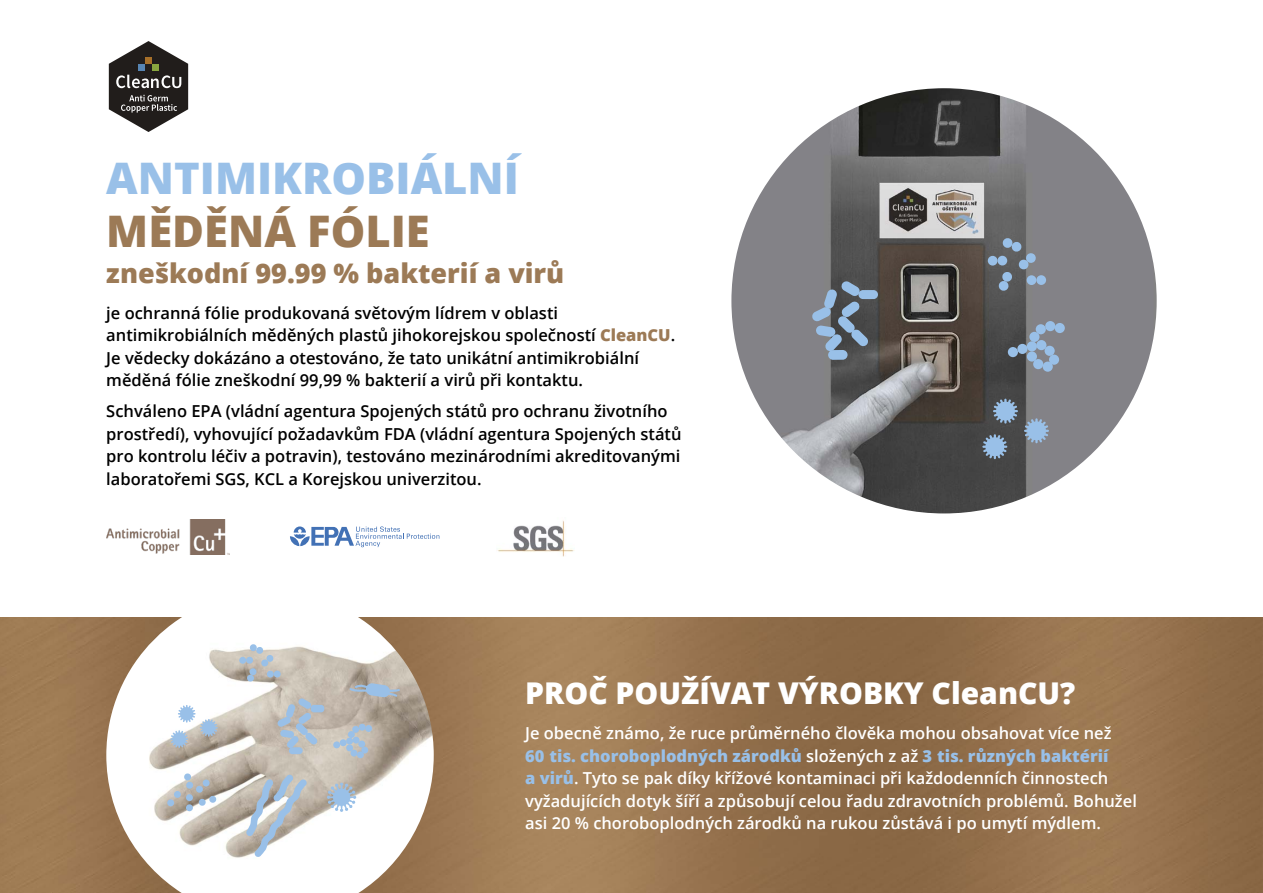
<style>
.page{position:relative;width:1263px;height:893px;background:#fff}
.page>*{position:absolute;margin:0;border:0;box-sizing:border-box;transform-origin:0 0}
.nadpis1{font:800 43.5px/52.2px "Open Sans";color:#99c0e8}
.nadpis1-2{font:800 30px "Open Sans";color:#fff}
.nadpis1-3{font:800 27px "Open Sans";color:#9c7a56}
.text{font:600 16.5px/22.5px "Open Sans";color:#000}
.text-2{font:600 16.5px/22.5px "Open Sans";color:#fff}
.s1{color:#9c7a56}
.s2{font-weight:800;color:#9c7a56}
.s3{font-weight:800;color:#99c0e8}
</style>
<div class="page">
<img style="left:0;top:617px;width:1263px;height:276px">
<img style="left:497px;top:520px;width:77px;height:36px">
<img style="left:106px;top:617px;width:328px;height:276px">
<img style="left:731px;top:88px;width:426px;height:425px;border-radius:213px">
<svg style="left:290px;top:526px;width:149px;height:21px"></svg>
<img style="left:106px;top:519px;width:123px;height:35px">
<svg style="left:109px;top:41px;width:79px;height:91px"></svg>
<svg style="left:998px;top:237px;width:38px;height:54px;background:#727b85"></svg>
<div style="left:988px;top:256px;width:9px;height:10px;background:#99c0e8;border-radius:50%"></div>
<div style="left:997px;top:256px;width:10px;height:9px;background:#99c0e8;border-radius:50%"></div>
<div style="left:1027px;top:275px;width:9px;height:10px;background:#99c0e8;border-radius:50%"></div>
<div style="left:1036px;top:275px;width:10px;height:10px;background:#99c0e8;border-radius:50%"></div>
<div style="left:858px;top:290px;width:20px;height:9px;background:#99c0e8;border-radius:4px"></div>
<div style="left:828px;top:350px;width:19px;height:10px;background:#99c0e8;border-radius:5px"></div>
<svg style="left:811px;top:281px;width:57px;height:71px;background:#73808f"></svg>
<div style="left:1045px;top:321px;width:10px;height:10px;background:#99c0e8;border-radius:50%"></div>
<div style="left:1036px;top:324px;width:10px;height:10px;background:#99c0e8;border-radius:50%"></div>
<div style="left:1029px;top:332px;width:10px;height:10px;background:#99c0e8;border-radius:50%"></div>
<div style="left:1027px;top:341px;width:10px;height:10px;background:#99c0e8;border-radius:50%"></div>
<div style="left:1027px;top:351px;width:10px;height:11px;background:#99c0e8;border-radius:50%"></div>
<div style="left:1033px;top:359px;width:10px;height:10px;background:#99c0e8;border-radius:50%"></div>
<div style="left:1043px;top:362px;width:10px;height:10px;background:#99c0e8;border-radius:50%"></div>
<div style="left:1049px;top:355px;width:10px;height:10px;background:#99c0e8;border-radius:50%"></div>
<div style="left:1044px;top:346px;width:11px;height:10px;background:#99c0e8;border-radius:50%"></div>
<div style="left:1036px;top:340px;width:10px;height:10px;background:#99c0e8;border-radius:50%"></div>
<div style="left:1017px;top:344px;width:10px;height:10px;background:#99c0e8;border-radius:50%"></div>
<div style="left:1008px;top:347px;width:10px;height:10px;background:#99c0e8;border-radius:50%"></div>
<div style="left:1055px;top:323px;width:10px;height:10px;background:#99c0e8;border-radius:50%"></div>
<svg style="left:981px;top:397px;width:69px;height:63px;background:#6c7681"></svg>
<div style="left:359px;top:724px;width:7px;height:7px;background:#99c0e8;border-radius:50%"></div>
<div style="left:352px;top:726px;width:7px;height:7px;background:#99c0e8;border-radius:50%"></div>
<div style="left:348px;top:731px;width:7px;height:7px;background:#99c0e8;border-radius:50%"></div>
<div style="left:346px;top:737px;width:7px;height:7px;background:#99c0e8;border-radius:50%"></div>
<div style="left:346px;top:744px;width:7px;height:7px;background:#99c0e8;border-radius:50%"></div>
<div style="left:350px;top:750px;width:7px;height:6px;background:#99c0e8;border-radius:50%"></div>
<div style="left:357px;top:751px;width:7px;height:7px;background:#99c0e8;border-radius:50%"></div>
<div style="left:361px;top:747px;width:7px;height:6px;background:#99c0e8;border-radius:50%"></div>
<div style="left:358px;top:741px;width:7px;height:6px;background:#99c0e8;border-radius:50%"></div>
<div style="left:353px;top:737px;width:7px;height:7px;background:#99c0e8;border-radius:50%"></div>
<div style="left:340px;top:739px;width:7px;height:7px;background:#99c0e8;border-radius:50%"></div>
<div style="left:333px;top:741px;width:7px;height:7px;background:#99c0e8;border-radius:50%"></div>
<div style="left:365px;top:725px;width:7px;height:7px;background:#99c0e8;border-radius:50%"></div>
<svg style="left:247px;top:644px;width:27px;height:38px"></svg>
<div style="left:239px;top:657px;width:7px;height:7px;background:#99c0e8;border-radius:50%"></div>
<div style="left:246px;top:657px;width:7px;height:7px;background:#99c0e8;border-radius:50%"></div>
<div style="left:267px;top:671px;width:7px;height:7px;background:#99c0e8;border-radius:50%"></div>
<div style="left:274px;top:671px;width:7px;height:6px;background:#99c0e8;border-radius:50%"></div>
<div style="left:186px;top:804px;width:7px;height:7px;background:#99c0e8;border-radius:50%"></div>
<svg style="left:167px;top:773px;width:50px;height:34px"></svg>
<div style="left:311px;top:705px;width:13px;height:7px;background:#99c0e8;border-radius:3px"></div>
<div style="left:289px;top:747px;width:14px;height:7px;background:#99c0e8;border-radius:3px"></div>
<svg style="left:277px;top:698px;width:41px;height:50px;background:#b6bdc4"></svg>
<svg style="left:246px;top:774px;width:61px;height:83px"></svg>
<svg style="left:327px;top:783px;width:29px;height:29px"></svg>
<svg style="left:348px;top:683px;width:53px;height:15px"></svg>
<svg style="left:169px;top:704px;width:50px;height:45px"></svg>
<p class="nadpis1" style="left:106px;top:150px;width:414px">ANTIMIKROBIÁLNÍ<br><span class="s1">MĚDĚNÁ FÓLIE</span></p>
<p class="nadpis1-3" style="left:106px;top:253px;width:460px">zneškodní 99.99 % bakterií a virů</p>
<p class="text" style="left:106px;top:301px;width:570px">je ochranná fólie produkovaná světovým lídrem v oblasti antimikrobiálních měděných plastů jihokorejskou společností <span class="s2">CleanCU</span>.<br>Je vědecky dokázáno a otestováno, že tato unikátní antimikrobiální měděná fólie zneškodní 99,99 % bakterií a virů při kontaktu.</p>
<p class="text" style="left:106px;top:399px;width:577px">Schváleno EPA (vládní agentura Spojených států pro ochranu životního prostředí), vyhovující požadavkům FDA (vládní agentura Spojených států pro kontrolu léčiv a potravin), testováno mezinárodními akreditovanými laboratořemi SGS, KCL a Korejskou univerzitou.</p>
<p class="nadpis1-2" style="left:525px;top:670px;width:552px">PROČ POUŽÍVAT VÝROBKY CleanCU?</p>
<p class="text-2" style="left:525px;top:722px;width:613px">Je obecně známo, že ruce průměrného člověka mohou obsahovat více než<br><span class="s3">60 tis. choroboplodných zárodků</span> složených z až <span class="s3">3 tis. různých baktérií<br>a virů</span>. Tyto se pak díky křížové kontaminaci při každodenních činnostech vyžadujících dotyk šíří a způsobují celou řadu zdravotních problémů. Bohužel asi 20 % choroboplodných zárodků na rukou zůstává i po umytí mýdlem.</p>
</div>
